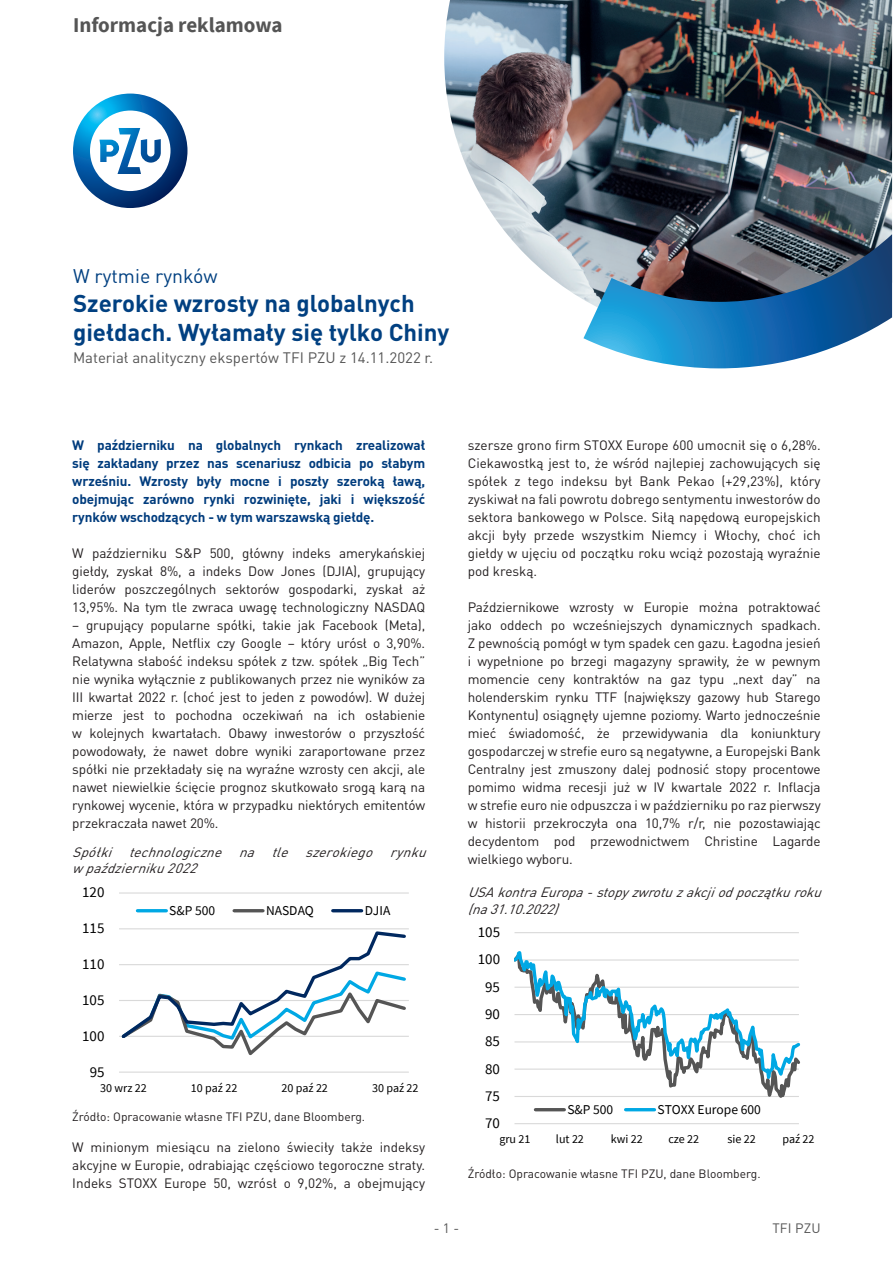
<style>
.page{position:relative;width:893px;height:1263px;background:#fff}
.page>*{position:absolute;margin:0;border:0;box-sizing:border-box;transform-origin:0 0}
.text_zwykly{font:700 24px/28.8px "DIN Pro Pl";color:#014081}
.text_zwykly-2{font:700 21px "Source Sans Pro";color:#555}
.text_zwykly-3{font:19.5px "DIN Pro Pl";color:#014081}
.text_zwykly-4{font:15px "DIN Pro Pl";color:#555}
.t1{font:15px "Source Sans Pro";letter-spacing:-.005em;color:#000}
.text_zwykly-5{font:13.5px/18px "DIN Pro Pl";letter-spacing:-.01em;color:#231f20;text-align:justify}
.text_zwykly-6{font:700 13.5px/18px "DIN Pro Pl";letter-spacing:-.01em;color:#003c7d;text-align:justify}
.text_zwykly-7{font:italic 13.5px/16.2px "DIN Pro Pl";color:#231f20}
.t2{font:13.5px "Source Sans Pro";color:#000}
.t3{font:13.5px "DIN Pro Pl";letter-spacing:.01em;color:#555}
.text_zwykly-8{font:12px "DIN Pro Pl";color:#231f20}
.t4{font:12px "Source Sans Pro";letter-spacing:-.005em;color:#000}
</style>
<div class="page">
<hr style="left:119px;top:1036px;width:290px;height:1px;background:#d9d9d9">
<hr style="left:119px;top:1000px;width:290px;height:1px;background:#d9d9d9">
<hr style="left:119px;top:964px;width:290px;height:1px;background:#d9d9d9">
<hr style="left:119px;top:928px;width:290px;height:1px;background:#d9d9d9">
<hr style="left:119px;top:892px;width:290px;height:1px;background:#d9d9d9">
<hr style="left:119px;top:1071px;width:290px;height:2px;background:#d9d9d9">
<svg style="left:119px;top:929px;width:289px;height:127px"></svg>
<hr style="left:137px;top:909px;width:29px;height:3px;background:#00a8e4">
<hr style="left:234px;top:909px;width:29px;height:3px;background:#555">
<hr style="left:333px;top:909px;width:29px;height:3px;background:#00285f">
<hr style="left:514px;top:932px;width:285px;height:1px;background:#d9d9d9">
<hr style="left:514px;top:1123px;width:285px;height:1px;background:#d9d9d9">
<svg style="left:514px;top:951px;width:286px;height:147px"></svg>
<hr style="left:535px;top:1108px;width:29px;height:3px;background:#555">
<hr style="left:626px;top:1108px;width:28px;height:3px;background:#00a8e4">
<img style="left:444px;top:0;width:448px;height:299px">
<svg style="left:583px;top:234px;width:309px;height:134px;background:#4c7a9c"></svg>
<svg style="left:73px;top:94px;width:114px;height:114px"></svg>
<p class="text_zwykly-2" style="left:73px;top:11px;width:211px">Informacja reklamowa</p>
<p class="text_zwykly-3" style="left:73px;top:264px;width:146px">W rytmie rynków</p>
<p class="text_zwykly" style="left:73px;top:288px;width:378px">Szerokie wzrosty na globalnych giełdach. Wyłamały się tylko Chiny</p>
<p class="text_zwykly-4" style="left:73px;top:348px;width:362px">Materiał analityczny ekspertów TFI PZU z 14.11.2022 r.</p>
<p class="text_zwykly-6" style="left:72px;top:436px;width:354px">W październiku na globalnych rynkach zrealizował się zakładany przez nas scenariusz odbicia po słabym wrześniu. Wzrosty były mocne i poszły szeroką ławą, obejmując zarówno rynki rozwinięte, jaki i większość rynków wschodzących - w tym warszawską giełdę.</p>
<p class="text_zwykly-5" style="left:72px;top:544px;width:354px">W październiku S&amp;P 500, główny indeks amerykańskiej giełdy, zyskał 8%, a indeks Dow Jones (DJIA), grupujący liderów poszczególnych sektorów gospodarki, zyskał aż 13,95%. Na tym tle zwraca uwagę technologiczny NASDAQ</p>
<p class="text_zwykly-5" style="left:72px;top:616px;width:354px">– grupujący popularne spółki, takie jak Facebook (Meta), Amazon, Apple, Netflix czy Google – który urósł o 3,90%.<br>Relatywna słabość indeksu spółek z tzw. spółek „Big Tech” nie wynika wyłącznie z publikowanych przez nie wyników za III kwartał 2022 r. (choć jest to jeden z powodów). W dużej mierze jest to pochodna oczekiwań na ich osłabienie w kolejnych kwartałach. Obawy inwestorów o przyszłość powodowały, że nawet dobre wyniki zaraportowane przez spółki nie przekładały się na wyraźne wzrosty cen akcji, ale nawet niewielkie ścięcie prognoz skutkowało srogą karą na rynkowej wycenie, która w przypadku niektórych emitentów przekraczała nawet 20%.</p>
<p class="text_zwykly-7" style="left:72px;top:844px;width:360px">Spółki technologiczne na tle szerokiego rynku wpaździerniku2022</p>
<p class="t1" style="left:82px;top:883px;width:24px">120</p>
<p class="t1" style="left:82px;top:919px;width:24px">115</p>
<p class="t1" style="left:82px;top:954px;width:24px">110</p>
<p class="t1" style="left:82px;top:990px;width:24px">105</p>
<p class="t1" style="left:82px;top:1026px;width:24px">100</p>
<p class="t1" style="left:90px;top:1062px;width:16px">95</p>
<p class="t2" style="left:169px;top:902px;width:47px">S&amp;P 500</p>
<p class="t2" style="left:266px;top:902px;width:49px">NASDAQ</p>
<p class="t2" style="left:365px;top:902px;width:27px">DJIA</p>
<p class="t4" style="left:100px;top:1080px;width:48px">30 wrz 22</p>
<p class="t4" style="left:191px;top:1080px;width:48px">10 paź 22</p>
<p class="t4" style="left:281px;top:1080px;width:48px">20 paź 22</p>
<p class="t4" style="left:372px;top:1080px;width:48px">30 paź 22</p>
<p class="text_zwykly-8" style="left:72px;top:1109px;width:294px">Źródło: Opracowanie własne TFI PZU, dane Bloomberg.</p>
<p class="text_zwykly-5" style="left:72px;top:1138px;width:354px">W minionym miesiącu na zielono świeciły także indeksy akcyjne w Europie, odrabiając częściowo tegoroczne straty.<br>Indeks STOXX Europe 50, wzrósł o 9,02%, a obejmujący</p>
<p class="text_zwykly-5" style="left:468px;top:436px;width:354px">szersze grono firm STOXX Europe 600 umocnił się o 6,28%.<br>Ciekawostką jest to, że wśród najlepiej zachowujących się spółek z tego indeksu był Bank Pekao (+29,23%), który zyskiwał na fali powrotu dobrego sentymentu inwestorów do sektora bankowego w Polsce. Siłą napędową europejskich akcji były przede wszystkim Niemcy i Włochy, choć ich giełdy w ujęciu od początku roku wciąż pozostają wyraźnie pod kreską.</p>
<p class="text_zwykly-5" style="left:468px;top:598px;width:354px">Październikowe wzrosty w Europie można potraktować jako oddech po wcześniejszych dynamicznych spadkach.<br>Z pewnością pomógł w tym spadek cen gazu. Łagodna jesień i wypełnione po brzegi magazyny sprawiły, że w pewnym momencie ceny kontraktów na gaz typu „next day” na holenderskim rynku TTF (największy gazowy hub Starego Kontynentu) osiągnęły ujemne poziomy. Warto jednocześnie mieć świadomość, że przewidywania dla koniunktury gospodarczej w strefie euro są negatywne, a Europejski Bank Centralny jest zmuszony dalej podnosić stopy procentowe pomimo widma recesji już w IV kwartale 2022 r. Inflacja w strefie euro nie odpuszcza i w październiku po raz pierwszy w historii przekroczyła ona 10,7% r/r, nie pozostawiając decydentom pod przewodnictwem Christine Lagarde wielkiego wyboru.</p>
<p class="text_zwykly-7" style="left:468px;top:884px;width:360px">USAkontraEuropa-stopyzwrotuzakcjiodpoczątkuroku (na31.10.2022)</p>
<p class="t1" style="left:478px;top:922px;width:24px">105</p>
<p class="t1" style="left:478px;top:950px;width:24px">100</p>
<p class="t1" style="left:485px;top:977px;width:16px">95</p>
<p class="t1" style="left:485px;top:1004px;width:16px">90</p>
<p class="t1" style="left:485px;top:1032px;width:16px">85</p>
<p class="t1" style="left:485px;top:1059px;width:16px">80</p>
<p class="t1" style="left:485px;top:1086px;width:16px">75</p>
<p class="t1" style="left:485px;top:1113px;width:16px">70</p>
<p class="t2" style="left:567px;top:1101px;width:47px">S&amp;P 500</p>
<p class="t2" style="left:657px;top:1101px;width:105px">STOXX Europe 600</p>
<p class="t4" style="left:499px;top:1132px;width:33px">gru 21</p>
<p class="t4" style="left:556px;top:1132px;width:29px">lut 22</p>
<p class="t4" style="left:611px;top:1132px;width:33px">kwi 22</p>
<p class="t4" style="left:668px;top:1132px;width:32px">cze 22</p>
<p class="t4" style="left:727px;top:1132px;width:30px">sie 22</p>
<p class="t4" style="left:782px;top:1132px;width:34px">paź 22</p>
<p class="text_zwykly-8" style="left:468px;top:1166px;width:294px">Źródło: Opracowanie własne TFI PZU, dane Bloomberg.</p>
<p class="t3" style="left:434px;top:1219px;width:27px">- 1 -</p>
<p class="t3" style="left:772px;top:1219px;width:50px">TFI PZU</p>
</div>
